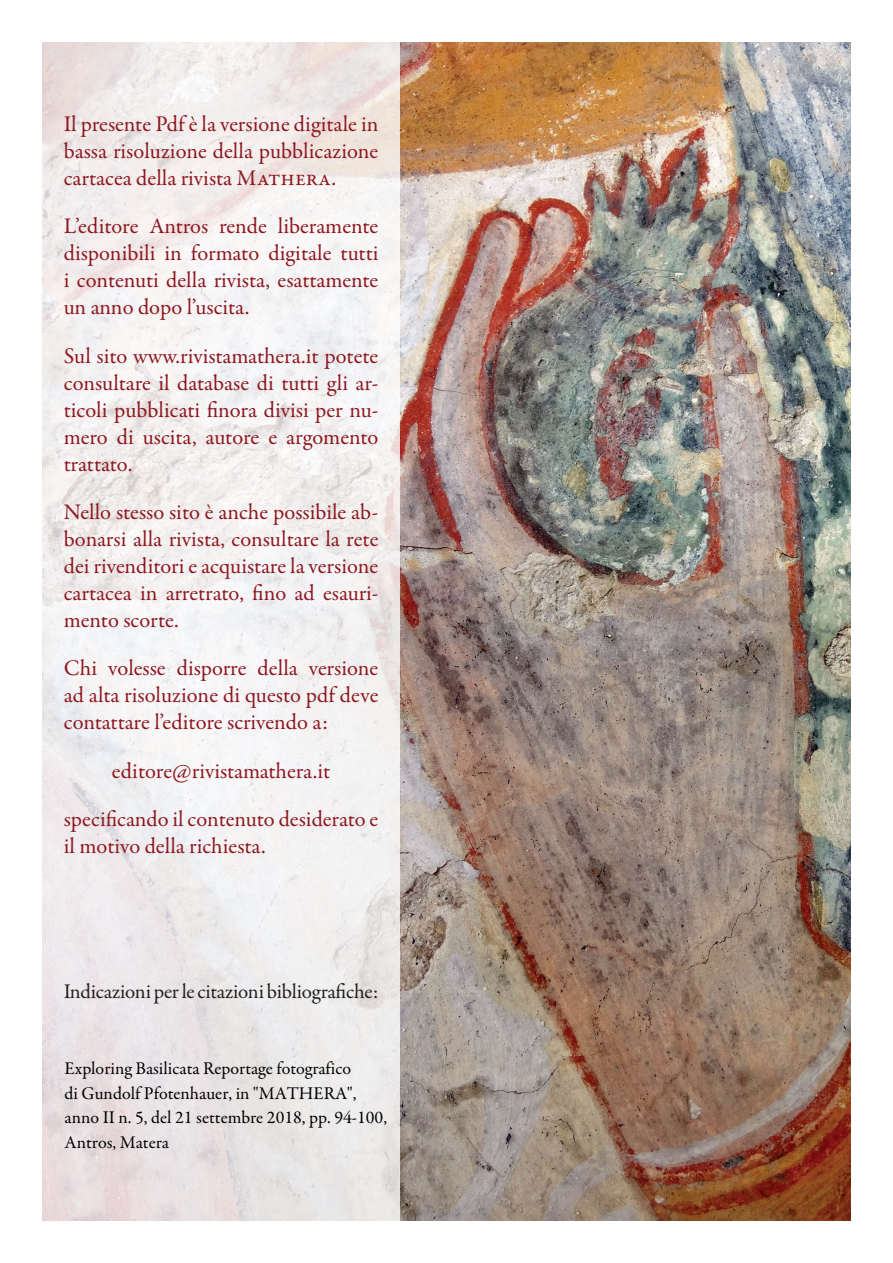
<style>
.page{position:relative;width:893px;height:1263px;background:#fff}
.page>*{position:absolute;margin:0;border:0;box-sizing:border-box;transform-origin:0 0}
.t1{font:22.5px/27px "Garamond Premr Pro";color:#8e1720;text-align:justify}
.t2{font:21px "Garamond Premr Pro";letter-spacing:-.015em;color:#231f20}
.t3{font:18px/24.5px "Garamond Premr Pro";color:#000}
</style>
<div class="page">
<img style="left:400px;top:43px;width:450px;height:1177px">
<svg style="left:42px;top:42px;width:358px;height:1179px;fill:#f1eeef"></svg>
<p class="t1" style="left:64px;top:111px;width:316px">Il presente Pdf è la versione digitale in bassa risoluzione della pubblicazione cartacea della rivista Mathera.</p>
<p class="t1" style="left:64px;top:213px;width:316px">L’editore Antros rende liberamente disponibili in formato digitale tutti i contenuti della rivista, esattamente un anno dopo l’uscita.</p>
<p class="t1" style="left:64px;top:343px;width:316px">Sul sito www.rivistamathera.it potete consultare il database di tutti gli ar&shy;ticoli pubblicati finora divisi per nu&shy;mero di uscita, autore e argomento trattato.</p>
<p class="t1" style="left:64px;top:499px;width:316px">Nello stesso sito è anche possibile ab&shy;bonarsi alla rivista, consultare la rete dei rivenditori e acquistare la versione cartacea in arretrato, fino ad esauri&shy;mento scorte.</p>
<p class="t1" style="left:64px;top:655px;width:316px">Chi volesse disporre della versione ad alta risoluzione di questo pdf deve contattare l’editore scrivendo a:</p>
<p class="t1" style="left:64px;top:747px;width:316px;line-height:48.3px;text-align:center">editore@rivistamathera.it specificando il contenuto desiderato e</p>
<p class="t1" style="left:64px;top:833px;width:203px">il motivo della richiesta.</p>
<p class="t2" style="left:64px;top:978px;width:316px">Indicazioni per le citazioni bibliografiche:</p>
<p class="t3" style="left:65px;top:1057px;width:324px">Exploring Basilicata Reportage fotografico<br>di Gundolf Pfotenhauer, in "MATHERA", anno II n. 5, del 21 settembre 2018, pp. 94-100, Antros, Matera</p>
</div>
